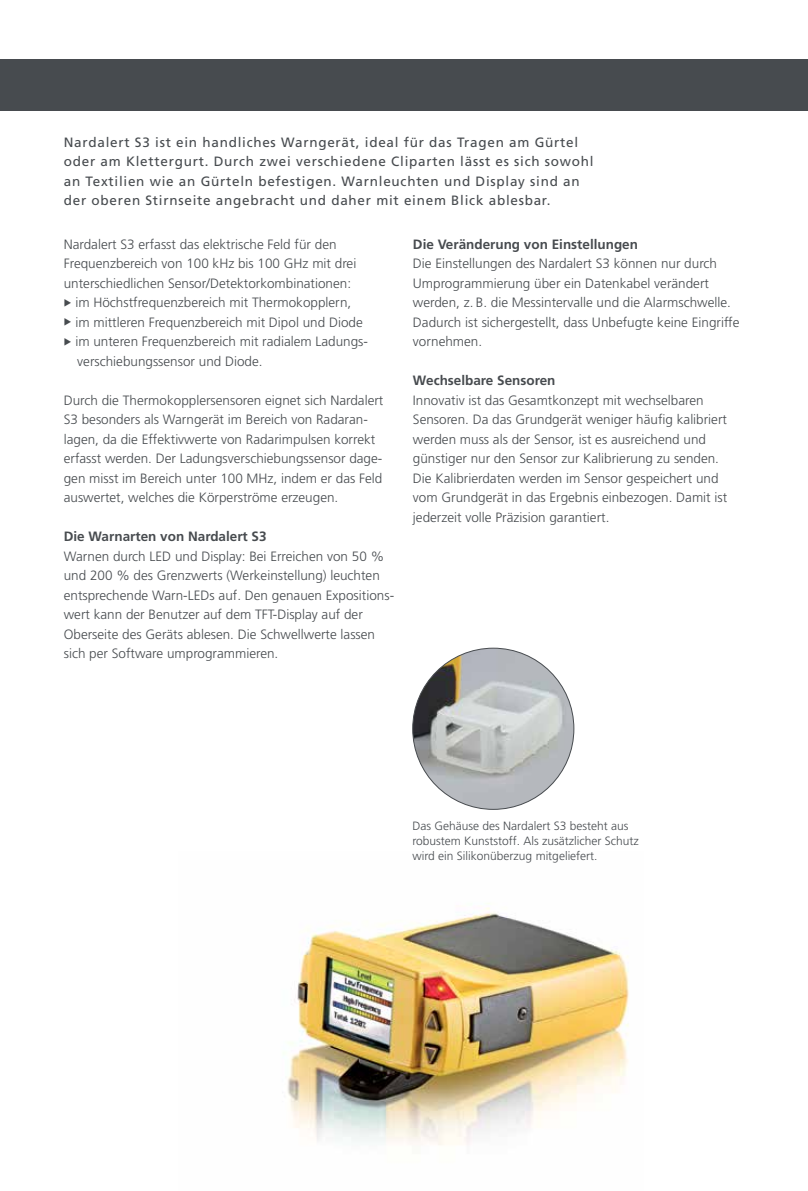
<style>
.page{position:relative;width:808px;height:1191px;background:#fff}
.page>*{position:absolute;margin:0;border:0;box-sizing:border-box;transform-origin:0 0}
.t1{font:300 13.5px/19.5px "Frutiger";color:#474b4f}
.t2{font:13.5px/19.5px "Frutiger";letter-spacing:.055em;color:#474b4f}
.t3{font:700 13.5px "Frutiger";color:#474b4f}
.t4{font:300 12px/15px "Frutiger";color:#474b4f}
</style>
<div class="page">
<div style="left:0;top:60px;width:808px;height:51px;background:#474b4f"></div>
<img style="left:287px;top:903px;width:342px;height:242px">
<img style="left:413px;top:648px;width:161px;height:161px;border-radius:81px">
<p class="t2" style="left:64px;top:132px;width:531px">Nardalert S3 ist ein handliches Warngerät, ideal für das Tragen am Gürtel oder am Klettergurt. Durch zwei verschiedene Cliparten lässt es sich sowohl an Textilien wie an Gürteln befestigen. Warnleuchten und Display sind an der oberen Stirnseite angebracht und daher mit einem Blick ablesbar.</p>
<p class="t1" style="left:64px;top:234px;width:294px">Nardalert S3 erfasst das elektrische Feld für den<br>Frequenzbereich von 100 kHz bis 100 GHz mit drei unterschiedlichen Sensor/Detektorkombinationen:</p>
<p class="t1" style="left:64px;top:293px;width:289px">◆ im Höchstfrequenzbereich mit Thermokopplern,</p>
<p class="t1" style="left:64px;top:312px;width:300px">◆ im mittleren Frequenzbereich mit Dipol und Diode</p>
<p class="t1" style="left:77px;top:332px;width:292px;text-indent:-14px">◆ im unteren Frequenzbereich mit radialem Ladungs&shy;verschiebungssensor und Diode.</p>
<p class="t1" style="left:64px;top:390px;width:321px">Durch die Thermokopplersensoren eignet sich Nardalert S3 besonders als Warngerät im Bereich von Radaran&shy;lagen, da die Effektivwerte von Radarimpulsen korrekt erfasst werden. Der Ladungsverschiebungssensor dage&shy;gen misst im Bereich unter 100 MHz, indem er das Feld auswertet, welches die Körperströme erzeugen.</p>
<p class="t3" style="left:64px;top:529px;width:204px">Die Warnarten von Nardalert S3</p>
<p class="t1" style="left:64px;top:546px;width:332px">Warnen durch LED und Display: Bei Erreichen von 50 % und 200 % des Grenzwerts (Werkeinstellung) leuchten entsprechende Warn-LEDs auf. Den genauen Expositions&shy;wert kann der Benutzer auf dem TFT-Display auf der Oberseite des Geräts ablesen. Die Schwellwerte lassen sich per Software umprogrammieren.</p>
<p class="t3" style="left:413px;top:236px;width:227px">Die Veränderung von Einstellungen</p>
<p class="t1" style="left:413px;top:254px;width:328px">Die Einstellungen des Nardalert S3 können nur durch Umprogrammierung über ein Datenkabel verändert werden, z. B. die Messintervalle und die Alarmschwelle.<br>Dadurch ist sichergestellt, dass Unbefugte keine Eingriffe vornehmen.</p>
<p class="t3" style="left:413px;top:372px;width:144px">Wechselbare Sensoren</p>
<p class="t1" style="left:413px;top:390px;width:316px">Innovativ ist das Gesamtkonzept mit wechselbaren Sensoren. Da das Grundgerät weniger häufig kalibriert werden muss als der Sensor, ist es ausreichend und günstiger nur den Sensor zur Kalibrierung zu senden.<br>Die Kalibrierdaten werden im Sensor gespeichert und vom Grundgerät in das Ergebnis einbezogen. Damit ist jederzeit volle Präzision garantiert.</p>
<p class="t4" style="left:412px;top:818px;width:228px">Das Gehäuse des Nardalert S3 besteht aus robustem Kunststoff. Als zusätzlicher Schutz wird ein Silikonüberzug mitgeliefert.</p>
</div>
